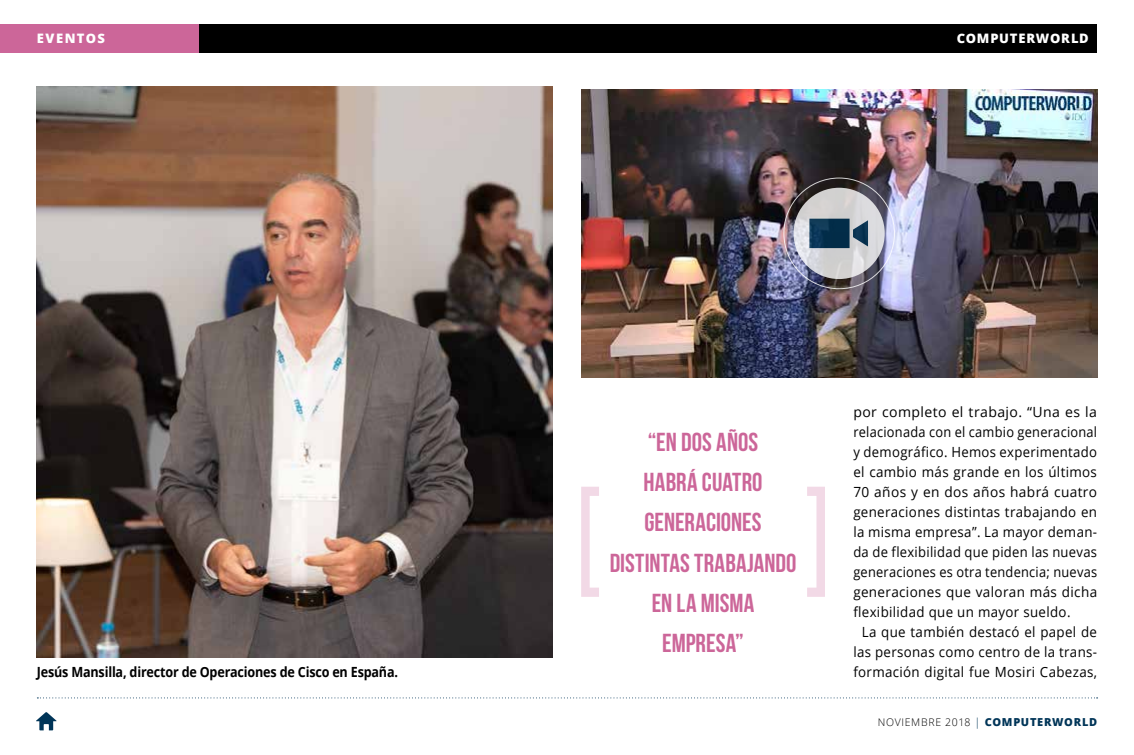
<style>
.page{position:relative;width:1134px;height:755px;background:#fff}
.page>*{position:absolute;margin:0;border:0;box-sizing:border-box;transform-origin:0 0}
.t1{font:26px/40px "Bebas Neue";color:#c69;text-align:center}
.t2{font:14px/20px "Open Sans";letter-spacing:.025em;color:#000;text-align:justify}
.t3{font:14px/20px "Open Sans";letter-spacing:.025em;color:#000;text-align:right;scale:.95 1}
.t4{font:700 14px "Open Sans";letter-spacing:-.015em;color:#000;scale:.9 1}
.t5{font:800 13px "Open Sans";letter-spacing:.065em;color:#fff}
.t6{font:800 13px "Open Sans";letter-spacing:.105em;color:#fff}
.t7{font:300 10.5px "Open Sans";letter-spacing:.065em;color:#000}
.s1{font-size:11px;color:#003558}
.s2{font-weight:800;font-size:11px;color:#003558}
</style>
<div class="page">
<div style="left:37px;top:24px;width:1060px;height:28px;background:#000"></div>
<svg style="left:36px;top:712px;width:21px;height:17px"></svg>
<svg style="left:37px;top:697px;width:1061px;height:1px"></svg>
<div style="left:0;top:24px;width:198px;height:28px;background:#c69"></div>
<img style="left:37px;top:87px;width:516px;height:570px">
<svg style="left:581px;top:486px;width:18px;height:110px"></svg>
<svg style="left:807px;top:486px;width:18px;height:110px"></svg>
<img style="left:581px;top:90px;width:516px;height:287px">
<svg style="left:793px;top:187px;width:92px;height:92px;fill:#d5d3d3"></svg>
<svg style="left:809px;top:218px;width:59px;height:30px"></svg>
<p class="t6" style="left:37px;top:29px;width:70px">EVENTOS</p>
<p class="t5" style="left:957px;top:29px;width:134px">COMPUTERWORLD</p>
<h1 class="t1" style="left:610px;top:422px;width:188px">“EN DOS AÑOS<br>HABRÁ CUATRO<br>GENERACIONES<br>DISTINTAS TRABAJANDO<br>EN LA MISMA<br>EMPRESA”</h1>
<p class="t2" style="left:853px;top:401px;width:245px">por completo el trabajo. “Una es la relacionada con el cambio generacional y demográfico. Hemos experimentado el cambio más grande en los últimos 70 años y en dos años habrá cuatro generaciones distintas trabajando en la misma empresa”. La mayor deman&shy;da de flexibilidad que piden las nuevas generaciones es otra tendencia; nuevas generaciones que valoran más dicha flexibilidad que un mayor sueldo.</p>
<p class="t3" style="left:853px;top:621px;width:258px">La que también destacó el papel de las personas como centro de la trans-</p>
<p class="t4" style="left:37px;top:662px;width:403px">Jesús Mansilla, director de Operaciones de Cisco en España.</p>
<p class="t3" style="left:853px;top:661px;width:258px">formación digital fue Mosiri Cabezas,</p>
<p class="t7" style="left:878px;top:714px;width:221px">NOVIEMBRE 2018 <span class="s1">|</span> <span class="s2">COMPUTERWORLD</span></p>
</div>
